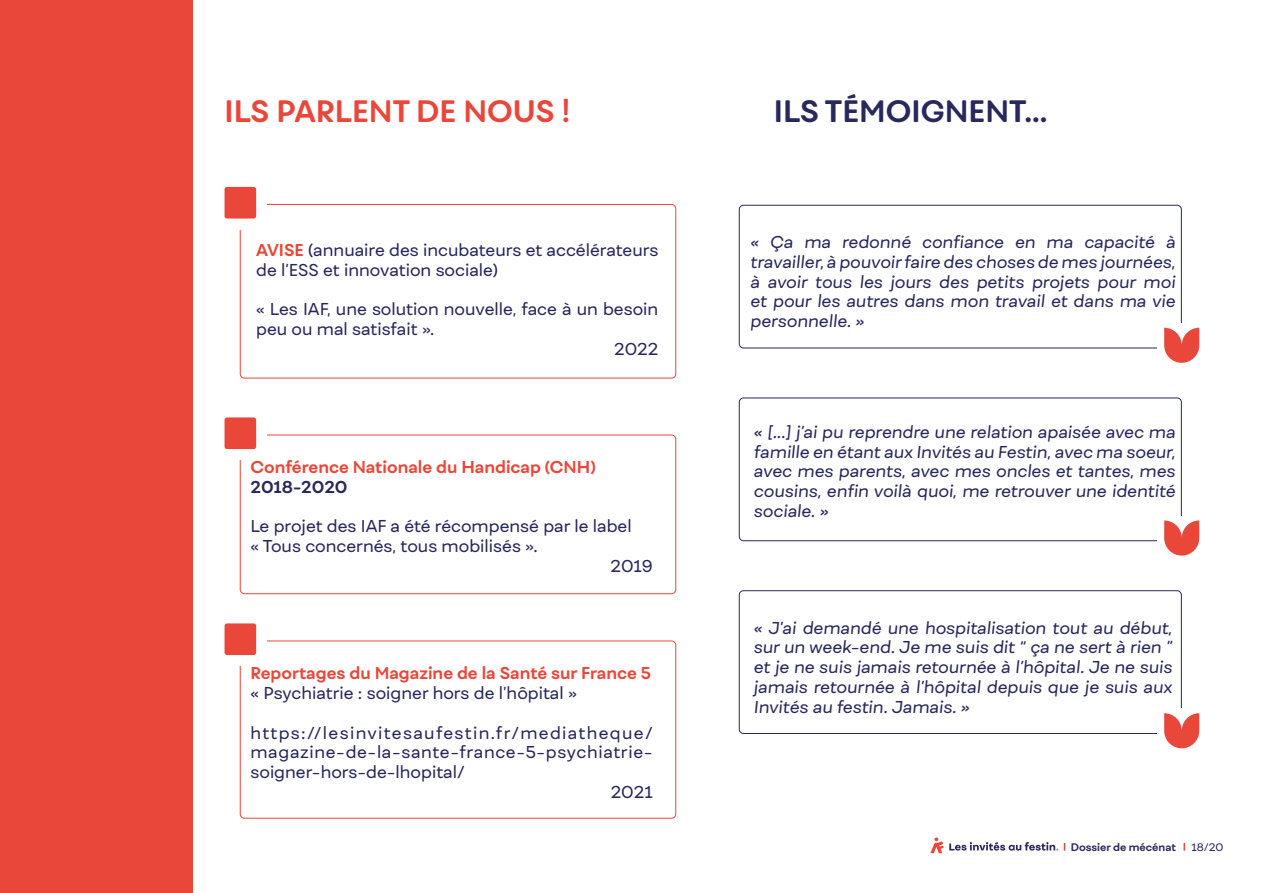
<style>
.page{position:relative;width:1263px;height:893px;background:#fff}
.page>*{position:absolute;margin:0;border:0;box-sizing:border-box;transform-origin:0 0}
.t1{font:700 29.7px "Fibra One";color:#e94739}
.t2{font:700 29.7px "Fibra One";color:#28285c}
.t3{font:italic 16.5px/19.8px "Fibra One";color:#28285c;text-align:justify}
.t4{font:16.5px/19.8px "Fibra One";color:#28285c}
.t5{font:700 16.5px "Fibra One";color:#e94739}
.t6{font:16.5px "Fibra One";letter-spacing:.08em;color:#28285c}
.t7{font:16.5px "Fibra One";letter-spacing:.04em;color:#28285c}
.t8{font:700 16.5px "Fibra One";color:#28285c}
.t9{font:700 10.5px "Fibra One";color:#28285c}
.t10{font:10.5px "Fibra One";color:#28285c}
.s1{font-weight:700;color:#e94739}
</style>
<div class="page">
<svg style="left:930px;top:837px;width:128px;height:16px"></svg>
<svg style="left:1183px;top:843px;width:2px;height:8px"></svg>
<div style="left:0;top:0;width:193px;height:893px;background:#e94739"></div>
<div style="left:739px;top:205px;width:443px;height:143px;border:1px solid #28285c;border-radius:4px"></div>
<div style="left:1157px;top:323px;width:49px;height:50px;background:#fff"></div>
<svg style="left:1164px;top:328px;width:35px;height:35px"></svg>
<div style="left:739px;top:398px;width:443px;height:143px;border:1px solid #28285c;border-radius:4px"></div>
<div style="left:1157px;top:516px;width:49px;height:50px;background:#fff"></div>
<svg style="left:1164px;top:520px;width:35px;height:36px"></svg>
<div style="left:739px;top:590px;width:443px;height:144px;border:1px solid #28285c;border-radius:4px"></div>
<div style="left:1157px;top:709px;width:49px;height:50px;background:#fff"></div>
<svg style="left:1164px;top:713px;width:35px;height:35px"></svg>
<div style="left:240px;top:204px;width:436px;height:174px;border:1px solid #e94739;border-radius:4px"></div>
<div style="left:240px;top:435px;width:436px;height:159px;border:1px solid #e94739;border-radius:4px"></div>
<div style="left:240px;top:641px;width:436px;height:178px;border:1px solid #e94739;border-radius:4px"></div>
<div style="left:218px;top:179px;width:48px;height:50px;background:#fff"></div>
<div style="left:218px;top:409px;width:48px;height:51px;background:#fff"></div>
<div style="left:218px;top:615px;width:48px;height:51px;background:#fff"></div>
<div style="left:225px;top:187px;width:31px;height:32px;background:#e94739;border-radius:3px"></div>
<div style="left:225px;top:417px;width:31px;height:32px;background:#e94739;border-radius:3px"></div>
<div style="left:225px;top:623px;width:31px;height:32px;background:#e94739;border-radius:3px"></div>
<h1 class="t1" style="left:225px;top:92px;width:347px">ILS PARLENT DE NOUS !</h1>
<h1 class="t2" style="left:774px;top:92px;width:275px">ILS TÉMOIGNENT...</h1>
<p class="t4" style="left:256px;top:240px;width:404px"><span class="s1">AVISE</span> (annuaire des incubateurs et accélérateurs de l’ESS et innovation sociale)</p>
<p class="t4" style="left:256px;top:299px;width:404px">« Les IAF, une solution nouvelle, face à un besoin</p>
<p class="t4" style="left:256px;top:319px;width:180px">peu ou mal satisfait ».</p>
<p class="t4" style="left:614px;top:339px;width:46px">2022</p>
<p class="t5" style="left:250px;top:457px;width:347px">Conférence Nationale du Handicap (CNH)</p>
<p class="t8" style="left:250px;top:476px;width:99px">2018-2020</p>
<p class="t4" style="left:250px;top:516px;width:383px">Le projet des IAF a été récompensé par le label</p>
<p class="t4" style="left:250px;top:536px;width:289px">« Tous concernés, tous mobilisés ».</p>
<p class="t4" style="left:610px;top:556px;width:44px">2019</p>
<p class="t5" style="left:250px;top:663px;width:402px">Reportages du Magazine de la Santé sur France 5</p>
<p class="t4" style="left:250px;top:683px;width:328px">« Psychiatrie : soigner hors de l’hôpital »</p>
<p class="t6" style="left:250px;top:722px;width:404px">https://lesinvitesaufestin.fr/mediatheque/</p>
<p class="t7" style="left:250px;top:742px;width:404px">magazine-de-la-sante-france-5-psychiatrie-</p>
<p class="t4" style="left:250px;top:762px;width:216px">soigner-hors-de-lhopital/</p>
<p class="t4" style="left:611px;top:782px;width:43px">2021</p>
<p class="t3" style="left:750px;top:232px;width:427px">« Ça ma redonné confiance en ma capacité à travailler, à pouvoir faire des choses de mes journées, à avoir tous les jours des petits projets pour moi et pour les autres dans mon travail et dans ma vie personnelle. »</p>
<p class="t3" style="left:754px;top:422px;width:423px">« [...] j’ai pu reprendre une relation apaisée avec ma famille en étant aux Invités au Festin, avec ma soeur, avec mes parents, avec mes oncles et tantes, mes cousins, enfin voilà quoi, me retrouver une identité sociale. »</p>
<p class="t3" style="left:753px;top:617px;width:420px">« J’ai demandé une hospitalisation tout au début, sur un week-end. Je me suis dit “ ça ne sert à rien ” et je ne suis jamais retournée à l’hôpital. Je ne suis jamais retournée à l’hôpital depuis que je suis aux Invités au festin. Jamais. »</p>
<p class="t9" style="left:1071px;top:840px;width:107px">Dossier de mécénat</p>
<p class="t10" style="left:1191px;top:841px;width:33px">18/20</p>
</div>
